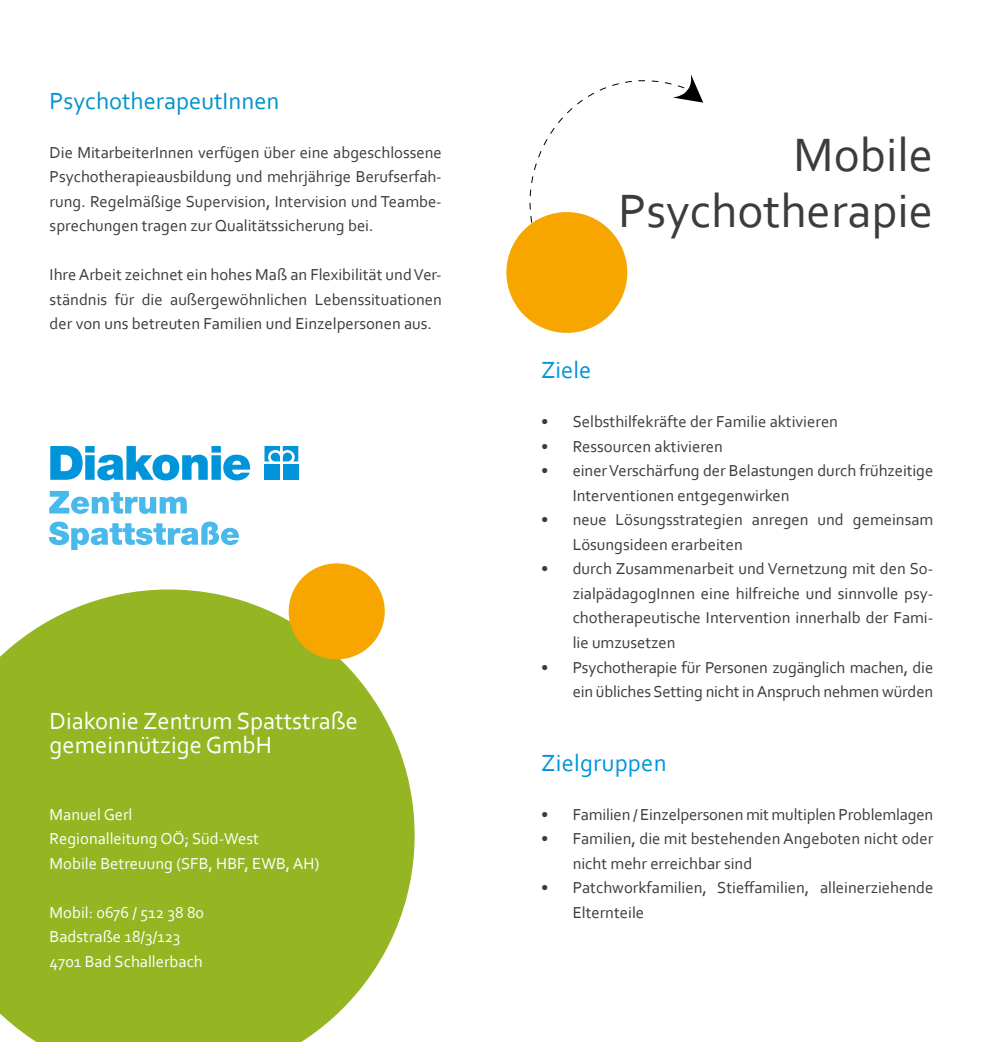
<style>
.page{position:relative;width:983px;height:1042px;background:#fff}
.page>*{position:absolute;margin:0;border:0;box-sizing:border-box;transform-origin:0 0}
.Titel{font:49px "Corbel";color:#3c3c3b}
.Fliesstext{font:24.5px "Corbel";color:#fff}
.Zwischentitel{font:24.5px "Corbel";color:#0093cc}
.headline_blau{font:24.5px "Corbel";letter-spacing:.01em;color:#0095db}
.Zwischentitel-2{font:24.5px "Corbel";color:#0095db}
.Fliesstext_Aufzählun{font:16.62px/24.5px "Corbel";color:#3c3c3b}
.Fliesstext-2{font:16.62px "Corbel";color:#fff}
</style>
<div class="page">
<svg style="left:0;top:589px;width:414px;height:453px;background:#a1bc39"></svg>
<div style="left:292px;top:567px;width:89px;height:88px;background:#f7a600;border-radius:50%"></div>
<div style="left:288px;top:563px;width:96px;height:96px;border:8px solid #f7a600;border-radius:50%"></div>
<svg style="left:529px;top:80px;width:143px;height:117px"></svg>
<svg style="left:673px;top:74px;width:30px;height:29px"></svg>
<svg style="left:506px;top:202px;width:122px;height:131px"></svg>
<svg style="left:49px;top:491px;width:138px;height:23px"></svg>
<svg style="left:49px;top:521px;width:190px;height:29px"></svg>
<svg style="left:50px;top:446px;width:200px;height:34px"></svg>
<svg style="left:264px;top:446px;width:34px;height:15px"></svg>
<div style="left:264px;top:464px;width:16px;height:16px;background:#0095db"></div>
<div style="left:283px;top:464px;width:15px;height:16px;background:#0095db"></div>
<p class="Zwischentitel" style="left:50px;top:86px;width:231px">PsychotherapeutInnen</p>
<p class="Fliesstext_Aufzählun" style="left:50px;top:140px;width:393px;text-align:justify">Die MitarbeiterInnen verfügen über eine abgeschlossene Psychotherapieausbildung und mehrjährige Berufserfah&shy;rung. Regelmäßige Supervision, Intervision und Teambe&shy;sprechungen tragen zur Qualitätssicherung bei.</p>
<p class="Fliesstext_Aufzählun" style="left:50px;top:262px;width:393px;text-align:justify">Ihre Arbeit zeichnet ein hohes Maß an Flexibilität und Ver&shy;ständnis für die außergewöhnlichen Lebenssituationen der von uns betreuten Familien und Einzelpersonen aus.</p>
<p class="Fliesstext" style="left:50px;top:705px;width:310px">Diakonie Zentrum Spattstraße</p>
<p class="Fliesstext" style="left:50px;top:730px;width:224px">gemeinnützige GmbH</p>
<p class="Fliesstext-2" style="left:50px;top:804px;width:84px">Manuel Gerl</p>
<p class="Fliesstext-2" style="left:50px;top:828px;width:211px">Regionalleitung OÖ; Süd-West</p>
<p class="Fliesstext-2" style="left:50px;top:853px;width:271px">Mobile Betreuung (SFB, HBF, EWB, AH)</p>
<p class="Fliesstext-2" style="left:50px;top:902px;width:156px">Mobil: 0676 / 512 38 80</p>
<p class="Fliesstext-2" style="left:50px;top:926px;width:132px">Badstraße 18/3/123</p>
<p class="Fliesstext-2" style="left:50px;top:951px;width:155px">4701 Bad Schallerbach</p>
<p class="Titel" style="left:793px;top:124px;width:141px">Mobile</p>
<p class="Titel" style="left:618px;top:180px;width:316px">Psychotherapie</p>
<p class="Zwischentitel-2" style="left:541px;top:355px;width:52px">Ziele</p>
<p class="Fliesstext_Aufzählun" style="left:541px;top:409px;width:298px">• Selbsthilfekräfte der Familie aktivieren</p>
<p class="Fliesstext_Aufzählun" style="left:541px;top:434px;width:183px">• Ressourcen aktivieren</p>
<p class="Fliesstext_Aufzählun" style="left:572px;top:458px;width:362px;text-indent:-32px">• einer Verschärfung der Belastungen durch frühzeitige<br>Interventionen entgegenwirken</p>
<p class="Fliesstext_Aufzählun" style="left:572px;top:507px;width:362px;text-indent:-32px">• neue Lösungsstrategien anregen und gemeinsam<br>Lösungsideen erarbeiten</p>
<p class="Fliesstext_Aufzählun" style="left:572px;top:556px;width:362px;text-align:justify;text-indent:-32px">• durch Zusammenarbeit und Vernetzung mit den So&shy;zialpädagogInnen eine hilfreiche und sinnvolle psy&shy;chotherapeutische Intervention innerhalb der Fami&shy;lie umzusetzen</p>
<p class="Fliesstext_Aufzählun" style="left:541px;top:654px;width:393px;text-align:right">• Psychotherapie für Personen zugänglich machen, die ein übliches Setting nicht in Anspruch nehmen würden</p>
<p class="headline_blau" style="left:541px;top:747px;width:127px">Zielgruppen</p>
<p class="Fliesstext_Aufzählun" style="left:541px;top:801px;width:393px">• Familien / Einzelpersonen mit multiplen Problemlagen</p>
<p class="Fliesstext_Aufzählun" style="left:572px;top:826px;width:362px;text-indent:-32px">• Familien, die mit bestehenden Angeboten nicht oder nicht mehr erreichbar sind</p>
<p class="Fliesstext_Aufzählun" style="left:572px;top:875px;width:362px;text-indent:-32px">• Patchworkfamilien, Stieffamilien, alleinerziehende<br>Elternteile</p>
</div>
